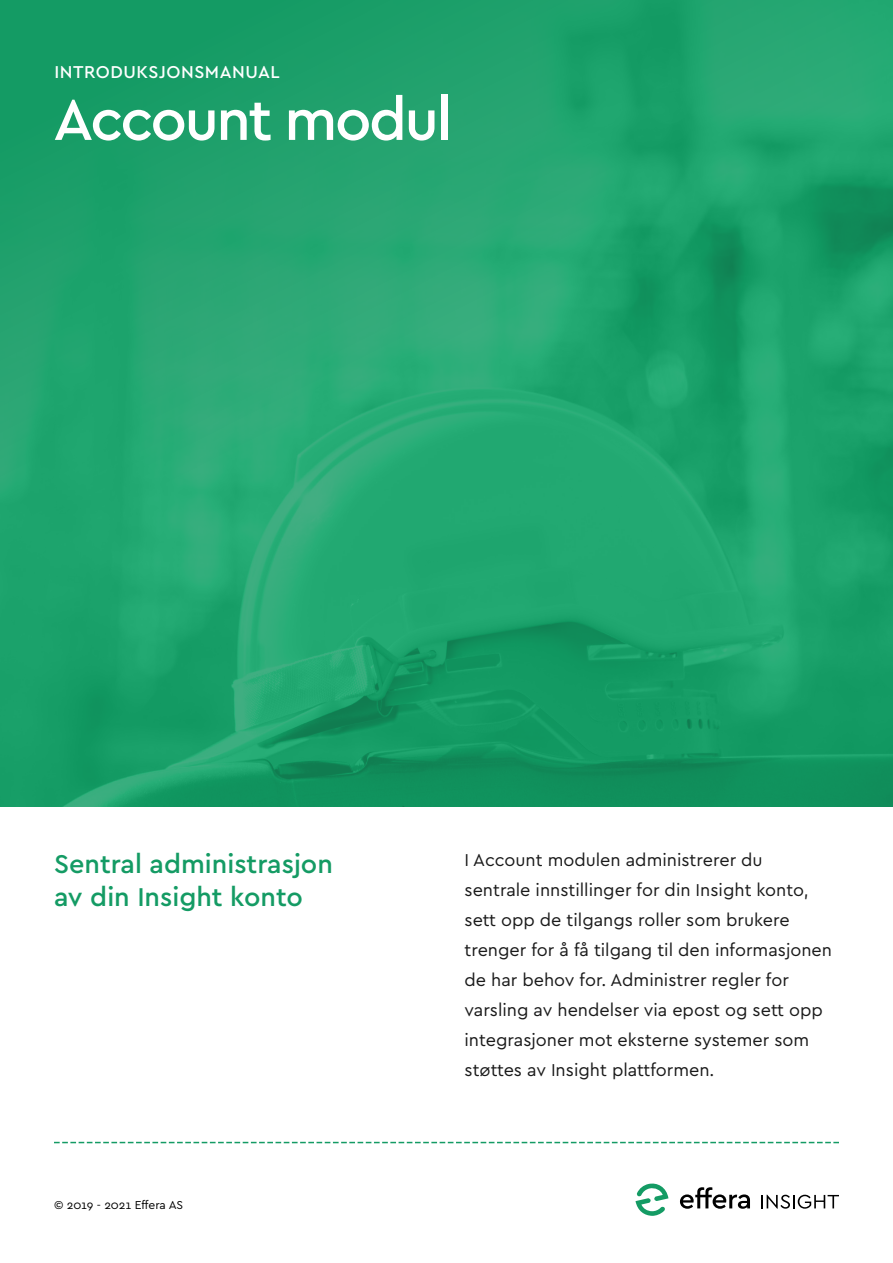
<style>
.page{position:relative;width:893px;height:1263px;background:#fff}
.page>*{position:absolute;margin:0;border:0;box-sizing:border-box;transform-origin:0 0}
.t1{font:500 60px "Cera";letter-spacing:-.04em;color:#fff}
.t2{font:500 27px/33px "Cera";color:#149b64}
.t3{font:18px/30px "Cera";color:#1a1a1a}
.t4{font:500 18px "Cera";letter-spacing:.03em;color:#fff}
.t5{font:12px "Cera";color:#000}
</style>
<div class="page">
<img style="left:0;top:0;width:893px;height:807px">
<svg style="left:54px;top:1142px;width:785px;height:1px"></svg>
<svg style="left:635px;top:1183px;width:33px;height:33px"></svg>
<svg style="left:680px;top:1187px;width:70px;height:22px"></svg>
<svg style="left:761px;top:1195px;width:78px;height:14px"></svg>
<p class="t4" style="left:54px;top:60px;width:227px">INTRODUKSJONSMANUAL</p>
<h1 class="t1" style="left:53px;top:80px;width:400px">Account modul</h1>
<h2 class="t2" style="left:54px;top:846px;width:280px">Sentral administrasjon av din Insight konto</h2>
<p class="t5" style="left:54px;top:1197px;width:131px">© 2019 - 2021 Effera AS</p>
<p class="t3" style="left:464px;top:844px;width:369px">I Account modulen administrerer du sentrale innstillinger for din Insight konto, sett opp de tilgangs roller som brukere trenger for å få tilgang til den informasjonen de har behov for. Administrer regler for varsling av hendelser via epost og sett opp integrasjoner mot eksterne systemer som støttes av Insight plattformen.</p>
</div>
